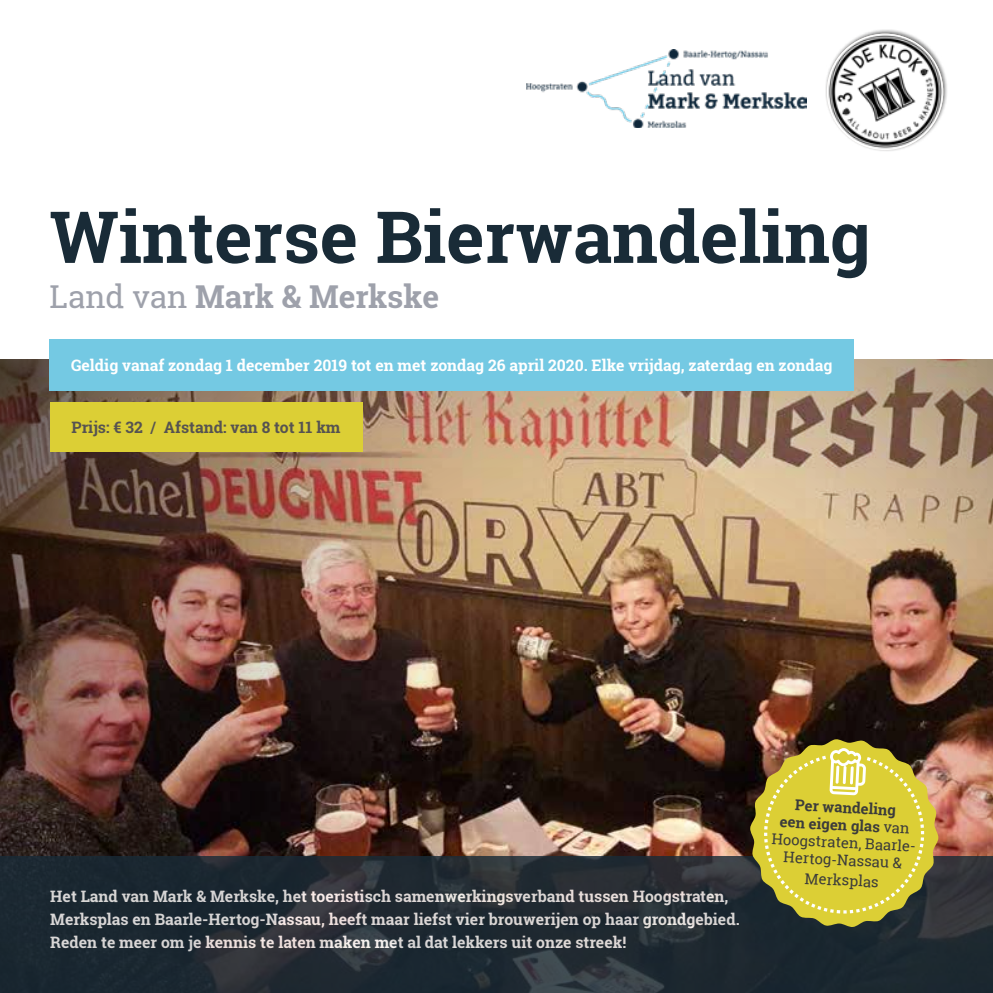
<style>
.page{position:relative;width:993px;height:993px;background:#fff}
.page>*{position:absolute;margin:0;border:0;box-sizing:border-box;transform-origin:0 0}
.t1{font:700 71.75px "Roboto Slab";color:#192b37}
.t2{font:700 31.5px "Roboto Slab";color:#9ea1ab}
.t3{font:700 15.75px/22.8px "Roboto Slab";color:#fff}
.t4{font:700 15.75px "Roboto Slab";color:#565351}
.t5{font:14.88px/17.5px "Roboto Slab";color:#3c3c3b;text-align:center}
.s1{font-weight:400}
.s2{font-weight:700}
</style>
<div class="page">
<img style="left:0;top:359px;width:992px;height:496px">
<img style="left:526px;top:50px;width:280px;height:77px">
<div style="left:50px;top:339px;width:803px;height:51px;background:#74c9e3"></div>
<svg style="left:0;top:855px;width:992px;height:137px;background:#222b33"></svg>
<div style="left:50px;top:402px;width:312px;height:49px;background:#dccf35"></div>
<svg style="left:749px;top:738px;width:189px;height:189px;background:#b6aa3c"></svg>
<div style="left:824px;top:29px;width:123px;height:122px;background:#000;opacity:.5"></div>
<img style="left:826px;top:34px;width:116px;height:116px;border-radius:58px">
<h1 class="t1" style="left:50px;top:187px;width:822px">Winterse Bierwandeling</h1>
<h2 class="t2" style="left:50px;top:275px;width:391px"><span class="s1">Land van</span> Mark &amp; Merkske</h2>
<p class="t3" style="left:71px;top:353px;width:762px">Geldig vanaf zondag 1 december 2019 tot en met zondag 26 april 2020. Elke vrijdag, zaterdag en zondag</p>
<p class="t4" style="left:71px;top:416px;width:270px">Prijs: € 32 / Afstand: van 8 tot 11 km</p>
<p class="t3" style="left:50px;top:884px;width:690px">Het Land van Mark &amp; Merkske, het toeristisch samenwerkingsverband tussen Hoogstraten,<br>Merksplas en Baarle-Hertog-Nassau, heeft maar liefst vier brouwerijen op haar grondgebied.<br>Reden te meer om je kennis te laten maken met al dat lekkers uit onze streek!</p>
<p class="t5" style="left:773px;top:794px;width:147px;rotate:3deg"><span class="s2">Per wandeling<br>een eigen glas</span> van<br>Hoogstraten, Baarle-<br>Hertog-Nassau &amp;</p>
<p class="t5" style="left:805px;top:868px;width:75px;rotate:3deg">Merksplas</p>
</div>
